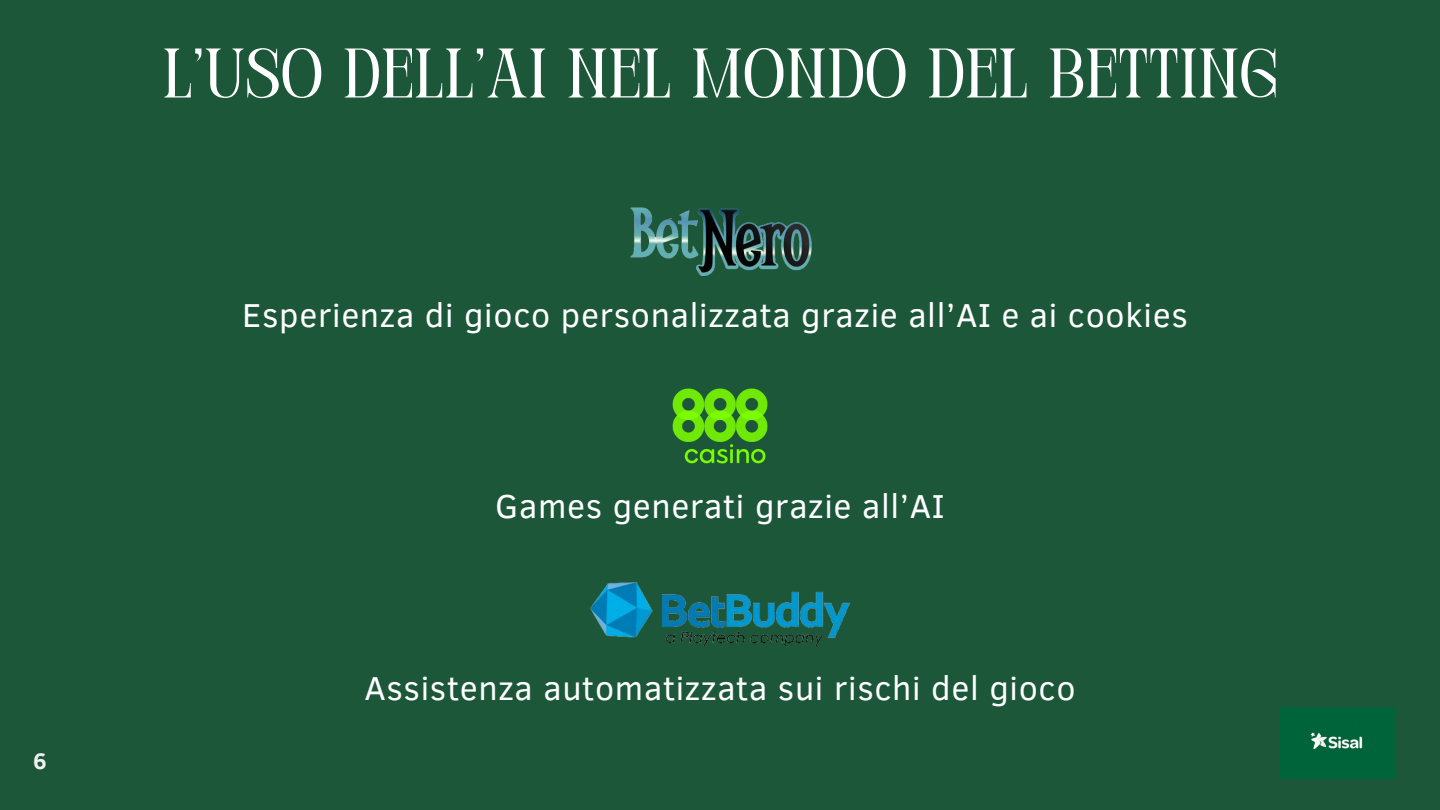
<style>
.page{position:relative;width:1440px;height:810px;background:#1c5739}
.page>*{position:absolute;margin:0;border:0;box-sizing:border-box;transform-origin:0 0}
.t1{font:70px "Perandoryv 2";letter-spacing:.03em;color:#fff}
.t2{font:34px "Clear Sans";letter-spacing:.02em;color:#fff}
.t3{font:700 23px "Clear Sans";color:#f2f2f0}
</style>
<div class="page">
<img style="left:630px;top:207px;width:182px;height:69px">
<img style="left:590px;top:582px;width:260px;height:64px">
<img style="left:672px;top:388px;width:96px;height:76px">
<div style="left:1280px;top:707px;width:114px;height:72px;background:#00643a"></div>
<p class="t3" style="left:33px;top:745px;width:15px">6</p>
<h1 class="t1" style="left:164px;top:45px;width:1114px">L’USO DELL’AI NEL MONDO DEL BETTING</h1>
<p class="t2" style="left:242px;top:291px;width:947px">Esperienza di gioco personalizzata grazie all’AI e ai cookies</p>
<p class="t2" style="left:495px;top:481px;width:451px">Games generati grazie all’AI</p>
<p class="t2" style="left:364px;top:664px;width:713px">Assistenza automatizzata sui rischi del gioco</p>
</div>
